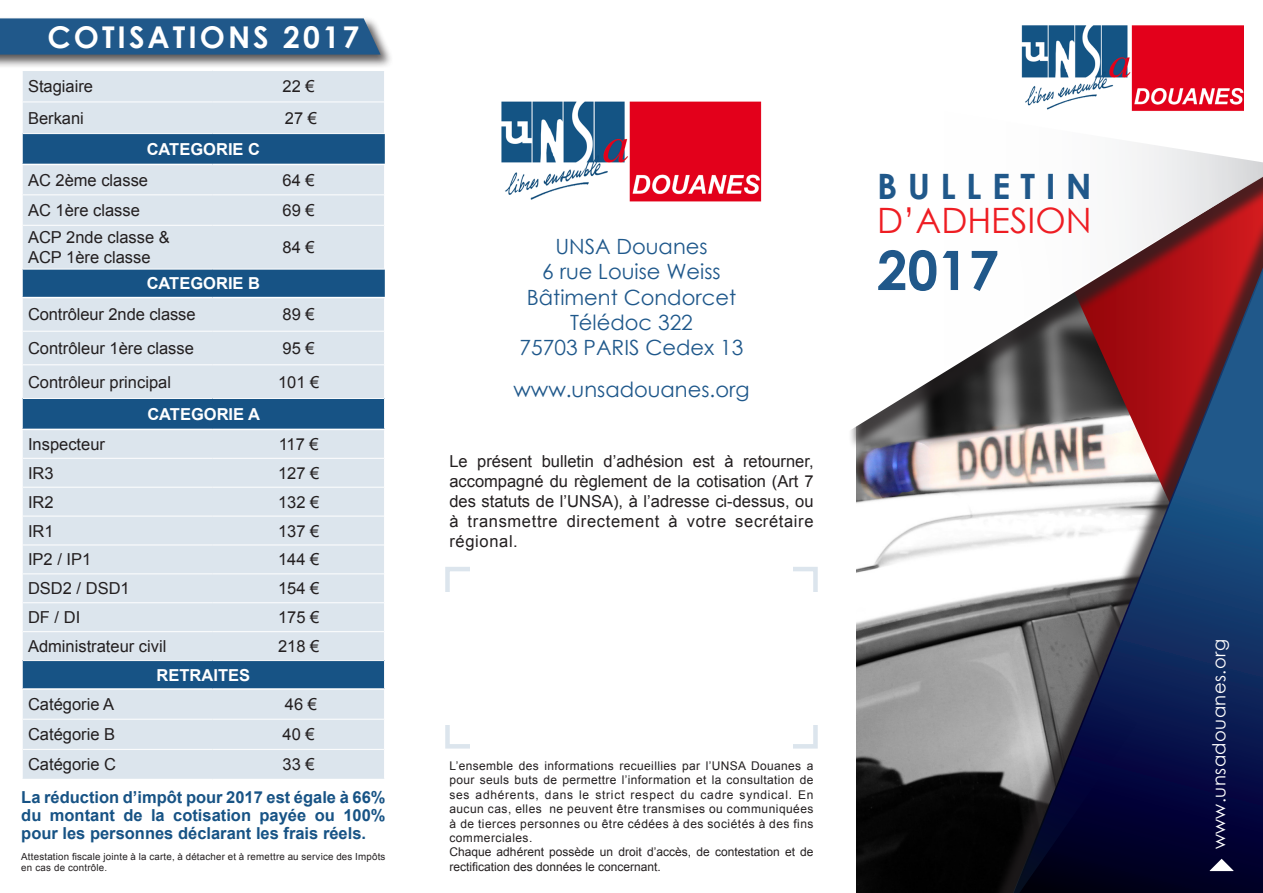
<style>
.page{position:relative;width:1263px;height:893px;background:#fff}
.page>*{position:absolute;margin:0;border:0;box-sizing:border-box;transform-origin:0 0}
.t1{font:700 54.45px "Century Gothic";color:#20588a}
.t2{font:34.95px "Century Gothic";color:#ee1d23}
.t3{font:700 34.95px "Century Gothic";letter-spacing:.295em;color:#20588a}
.t4{font:700 30px "Century Gothic";letter-spacing:.1em;color:#fff}
.t5{font:21px "Century Gothic";color:#1f588b}
.t6{font:18px "Century Gothic";letter-spacing:.025em;color:#fff}
.t7{font:16.5px/19.8px "Arial";color:#231f20;text-align:justify}
.t8{font:700 16.5px/18px "Arial";color:#175385;text-align:justify}
.t9{font:700 16.5px "Arial";color:#fff}
.t10{font:12px/14.4px "Arial";color:#231f20;text-align:justify}
.t11{font:9.75px/11.7px "Arial";letter-spacing:.02em;color:#231f20}
</style>
<div class="page">
<div style="left:0;top:16px;width:393px;height:53px;background:#231f20;opacity:.75"></div>
<svg style="left:0;top:18px;width:381px;height:37px;background:#265c8b"></svg>
<img style="left:856px;top:450px;width:132px;height:443px">
<div style="left:988px;top:203px;width:275px;height:690px;background:#231f20;opacity:.75"></div>
<svg style="left:1004px;top:450px;width:259px;height:443px"></svg>
<div style="left:848px;top:0;width:415px;height:450px;background:#231f20;opacity:.75"></div>
<svg style="left:848px;top:0;width:415px;height:433px"></svg>
<svg style="left:854px;top:102px;width:409px;height:320px"></svg>
<img style="left:501px;top:101px;width:261px;height:101px">
<img style="left:1022px;top:18px;width:222px;height:101px">
<div style="left:23px;top:71px;width:361px;height:708px;background:#dce5ed"></div>
<svg style="left:23px;top:134px;width:362px;height:163px;background:#96b1c8"></svg>
<div style="left:22px;top:398px;width:363px;height:31px;background:#175385"></div>
<div style="left:22px;top:661px;width:363px;height:28px;background:#175385"></div>
<hr style="left:384px;top:225px;width:2px;height:44px;background:#fff">
<hr style="left:384px;top:165px;width:2px;height:30px;background:#fff">
<hr style="left:23px;top:102px;width:190px;height:1px;background:#fff">
<hr style="left:213px;top:102px;width:171px;height:1px;background:#fff">
<hr style="left:23px;top:194px;width:190px;height:1px;background:#fff">
<hr style="left:213px;top:194px;width:171px;height:1px;background:#fff">
<hr style="left:23px;top:225px;width:190px;height:1px;background:#fff">
<hr style="left:213px;top:225px;width:171px;height:1px;background:#fff">
<hr style="left:384px;top:195px;width:2px;height:30px;background:#fff">
<hr style="left:23px;top:331px;width:190px;height:1px;background:#fff">
<hr style="left:213px;top:331px;width:171px;height:1px;background:#fff">
<hr style="left:23px;top:364px;width:190px;height:1px;background:#fff">
<hr style="left:213px;top:364px;width:171px;height:1px;background:#fff">
<hr style="left:23px;top:398px;width:190px;height:1px;background:#fff">
<hr style="left:213px;top:398px;width:171px;height:1px;background:#fff">
<hr style="left:21px;top:398px;width:2px;height:31px;background:#fff">
<hr style="left:384px;top:398px;width:2px;height:31px;background:#fff">
<hr style="left:21px;top:429px;width:192px;height:1px;background:#fff">
<hr style="left:213px;top:429px;width:173px;height:1px;background:#fff">
<hr style="left:23px;top:458px;width:190px;height:1px;background:#fff">
<hr style="left:213px;top:458px;width:171px;height:1px;background:#fff">
<hr style="left:23px;top:487px;width:190px;height:1px;background:#fff">
<hr style="left:213px;top:487px;width:171px;height:1px;background:#fff">
<hr style="left:23px;top:516px;width:190px;height:1px;background:#fff">
<hr style="left:213px;top:516px;width:171px;height:1px;background:#fff">
<hr style="left:23px;top:545px;width:190px;height:1px;background:#fff">
<hr style="left:213px;top:545px;width:171px;height:1px;background:#fff">
<hr style="left:23px;top:573px;width:190px;height:1px;background:#fff">
<hr style="left:213px;top:573px;width:171px;height:1px;background:#fff">
<hr style="left:23px;top:602px;width:190px;height:1px;background:#fff">
<hr style="left:213px;top:602px;width:171px;height:1px;background:#fff">
<hr style="left:23px;top:631px;width:190px;height:1px;background:#fff">
<hr style="left:213px;top:631px;width:171px;height:1px;background:#fff">
<hr style="left:23px;top:660px;width:190px;height:1px;background:#fff">
<hr style="left:213px;top:660px;width:171px;height:1px;background:#fff">
<hr style="left:21px;top:661px;width:2px;height:27px;background:#fff">
<hr style="left:384px;top:661px;width:2px;height:27px;background:#fff">
<hr style="left:21px;top:688px;width:192px;height:2px;background:#fff">
<hr style="left:213px;top:688px;width:173px;height:2px;background:#fff">
<hr style="left:23px;top:719px;width:190px;height:1px;background:#fff">
<hr style="left:213px;top:719px;width:171px;height:1px;background:#fff">
<hr style="left:23px;top:749px;width:190px;height:1px;background:#fff">
<hr style="left:213px;top:749px;width:171px;height:1px;background:#fff">
<hr style="left:23px;top:269px;width:190px;height:1px;background:#fff">
<hr style="left:213px;top:269px;width:173px;height:1px;background:#fff">
<hr style="left:21px;top:297px;width:192px;height:1px;background:#fff">
<hr style="left:213px;top:297px;width:173px;height:1px;background:#fff">
<hr style="left:23px;top:133px;width:190px;height:1px;background:#fff">
<hr style="left:213px;top:133px;width:173px;height:1px;background:#fff">
<hr style="left:21px;top:164px;width:192px;height:1px;background:#fff">
<hr style="left:213px;top:164px;width:173px;height:1px;background:#fff">
<svg style="left:1003px;top:679px;width:145px;height:214px;background:#282a46"></svg>
<svg style="left:1209px;top:859px;width:25px;height:12px"></svg>
<p class="t4" style="left:47px;top:14px;width:314px">COTISATIONS 2017</p>
<p class="t7" style="left:28px;top:77px;width:67px">Stagiaire</p>
<p class="t7" style="left:283px;top:77px;width:34px">22 €</p>
<p class="t7" style="left:28px;top:108px;width:57px">Berkani</p>
<p class="t7" style="left:285px;top:108px;width:34px">27 €</p>
<p class="t9" style="left:147px;top:138px;width:115px">CATEGORIE C</p>
<p class="t7" style="left:28px;top:170px;width:122px">AC 2ème classe</p>
<p class="t7" style="left:283px;top:170px;width:34px">64 €</p>
<p class="t7" style="left:28px;top:201px;width:113px">AC 1ère classe</p>
<p class="t7" style="left:283px;top:201px;width:34px">69 €</p>
<p class="t7" style="left:28px;top:228px;width:143px">ACP 2nde classe &amp;<br>ACP 1ère classe</p>
<p class="t7" style="left:283px;top:238px;width:34px">84 €</p>
<p class="t9" style="left:147px;top:273px;width:115px">CATEGORIE B</p>
<p class="t7" style="left:28px;top:305px;width:169px">Contrôleur 2nde classe</p>
<p class="t7" style="left:283px;top:305px;width:34px">89 €</p>
<p class="t7" style="left:28px;top:338px;width:167px">Contrôleur 1ère classe</p>
<p class="t7" style="left:283px;top:338px;width:34px">95 €</p>
<p class="t7" style="left:28px;top:372px;width:145px">Contrôleur principal</p>
<p class="t7" style="left:278px;top:372px;width:43px">101 €</p>
<p class="t9" style="left:147px;top:403px;width:114px">CATEGORIE A</p>
<p class="t7" style="left:28px;top:434px;width:79px">Inspecteur</p>
<p class="t7" style="left:279px;top:434px;width:42px">117 €</p>
<p class="t7" style="left:28px;top:463px;width:27px">IR3</p>
<p class="t7" style="left:278px;top:463px;width:43px">127 €</p>
<p class="t7" style="left:28px;top:492px;width:27px">IR2</p>
<p class="t7" style="left:278px;top:492px;width:43px">132 €</p>
<p class="t7" style="left:28px;top:521px;width:27px">IR1</p>
<p class="t7" style="left:278px;top:521px;width:43px">137 €</p>
<p class="t7" style="left:28px;top:550px;width:65px">IP2 / IP1</p>
<p class="t7" style="left:278px;top:550px;width:43px">144 €</p>
<p class="t7" style="left:28px;top:579px;width:103px">DSD2 / DSD1</p>
<p class="t7" style="left:278px;top:579px;width:43px">154 €</p>
<p class="t7" style="left:28px;top:608px;width:54px">DF / DI</p>
<p class="t7" style="left:278px;top:608px;width:43px">175 €</p>
<p class="t7" style="left:28px;top:637px;width:140px">Administrateur civil</p>
<p class="t7" style="left:278px;top:637px;width:43px">218 €</p>
<p class="t9" style="left:157px;top:664px;width:95px">RETRAITES</p>
<p class="t7" style="left:28px;top:695px;width:88px">Catégorie A</p>
<p class="t7" style="left:285px;top:695px;width:34px">46 €</p>
<p class="t7" style="left:28px;top:725px;width:89px">Catégorie B</p>
<p class="t7" style="left:283px;top:725px;width:34px">40 €</p>
<p class="t7" style="left:28px;top:755px;width:90px">Catégorie C</p>
<p class="t7" style="left:283px;top:755px;width:34px">33 €</p>
<p class="t8" style="left:21px;top:789px;width:366px">La réduction d’impôt pour 2017 est égale à 66% du montant de la cotisation payée ou 100% pour les personnes déclarant les frais réels.</p>
<p class="t11" style="left:21px;top:850px;width:366px">Attestation fiscale jointe à la carte, à détacher et à remettre au service des Impôts en cas de contrôle.</p>
<p class="t5" style="left:555px;top:232px;width:154px">UNSA Douanes</p>
<p class="t5" style="left:542px;top:257px;width:180px">6 rue Louise Weiss</p>
<p class="t5" style="left:527px;top:282px;width:211px">Bâtiment Condorcet</p>
<p class="t5" style="left:570px;top:308px;width:124px">Télédoc 322</p>
<p class="t5" style="left:520px;top:333px;width:225px">75703 PARIS Cedex 13</p>
<p class="t5" style="left:513px;top:375px;width:238px">www.unsadouanes.org</p>
<p class="t7" style="left:449px;top:452px;width:366px">Le présent bulletin d’adhésion est à retourner, accompagné du règlement de la cotisation (Art 7 des statuts de l’UNSA), à l’adresse ci-dessus, ou à transmettre directement à votre secrétaire régional.</p>
<p class="t10" style="left:449px;top:759px;width:366px">L’ensemble des informations recueillies par l’UNSA Douanes a pour seuls buts de permettre l’information et la consultation de ses adhérents, dans le strict respect du cadre syndical. En aucun cas, elles ne peuvent être transmises ou communiquées à de tierces personnes ou être cédées à des sociétés à des fins commerciales.</p>
<p class="t10" style="left:449px;top:845px;width:366px">Chaque adhérent possède un droit d’accès, de contestation et de rectification des données le concernant.</p>
<p class="t3" style="left:877px;top:159px;width:216px">BULLETIN</p>
<p class="t2" style="left:877px;top:196px;width:216px">D’ADHESION</p>
<p class="t1" style="left:877px;top:229px;width:123px">2017</p>
<p class="t6" style="left:1206px;top:849px;width:212px;rotate:-90deg">www.unsadouanes.org</p>
</div>
